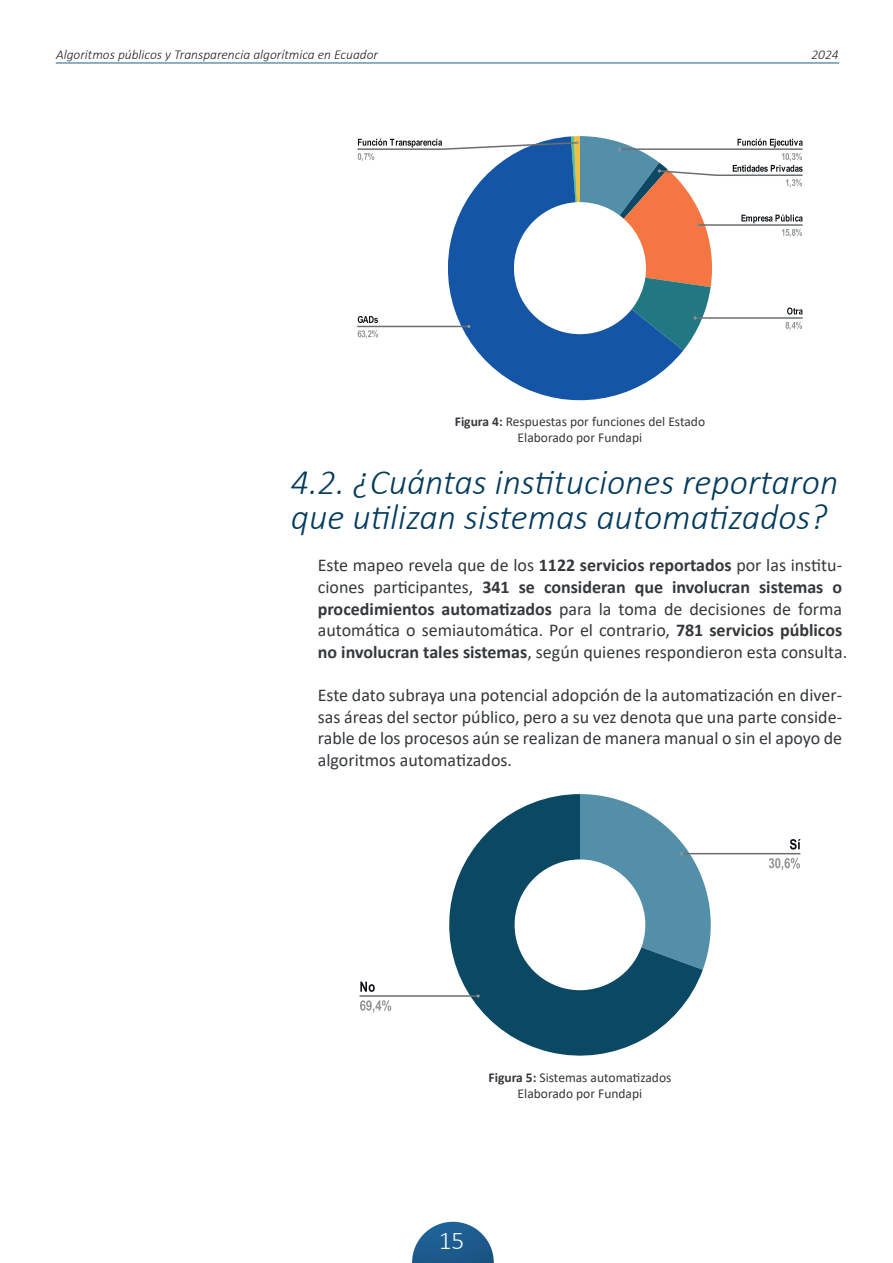
<style>
.page{position:relative;width:893px;height:1263px;background:#fff}
.page>*{position:absolute;margin:0;border:0;box-sizing:border-box;transform-origin:0 0}
.t1{font:italic 300 36px/34.5px "Calibri";color:#053b5d}
.t2{font:300 25.5px "Calibri";color:#f6f8f4}
.t3{font:18px/21.6px "Calibri";color:#35393b}
.t4{font:13.5px/16.2px "Calibri";color:#35393b;text-align:center}
.t5{font:italic 300 13.5px "Calibri";color:#231f20}
.s1{font-weight:700}
</style>
<div class="page">
<hr style="left:56px;top:63px;width:783px;height:1px;background:#156686">
<svg style="left:412px;top:1222px;width:82px;height:41px"></svg>
<svg style="left:476px;top:350px;width:207px;height:51px;fill:#1555a6"></svg>
<svg style="left:357px;top:136px;width:446px;height:214px"></svg>
<svg style="left:449px;top:794px;width:254px;height:262px;fill:#0a4863"></svg>
<svg style="left:360px;top:981px;width:15px;height:11px"></svg>
<svg style="left:360px;top:1000px;width:31px;height:13px"></svg>
<hr style="left:360px;top:995px;width:118px;height:2px;background:#6b6f70">
<svg style="left:790px;top:839px;width:11px;height:10px"></svg>
<svg style="left:769px;top:858px;width:31px;height:12px"></svg>
<hr style="left:682px;top:853px;width:118px;height:1px;background:#6b6f70">
<svg style="left:580px;top:794px;width:137px;height:176px"></svg>
<p class="t5" style="left:56px;top:46px;width:323px">Algoritmos públicos y Transparencia algorítmica en Ecuador</p>
<p class="t5" style="left:811px;top:46px;width:29px">2024</p>
<p class="t4" style="left:455px;top:413px;width:252px"><span class="s1">Figura 4:</span> Respuestas por funciones del Estado<br>Elaborado por Fundapi</p>
<h1 class="t1" style="left:291px;top:465px;width:549px">4.2. ¿Cuántas instituciones reportaron que utilizan sistemas automatizados?</h1>
<p class="t3" style="left:318px;top:554px;width:531px">Este mapeo revela que de los <span class="s1">1122 servicios reportados</span> por las institu&shy;ciones participantes, <span class="s1">341 se consideran que involucran sistemas o procedimientos automatizados</span> para la toma de decisiones de forma automática o semiautomática. Por el contrario, <span class="s1">781 servicios públicos no involucran tales sistemas</span>, según quienes respondieron esta consulta.</p>
<p class="t3" style="left:318px;top:684px;width:526px;text-align:justify">Este dato subraya una potencial adopción de la automatización en diver&shy;sas áreas del sector público, pero a su vez denota que una parte conside&shy;rable de los procesos aún se realizan de manera manual o sin el apoyo de algoritmos automatizados.</p>
<p class="t4" style="left:488px;top:1069px;width:184px"><span class="s1">Figura 5:</span> Sistemas automatizados<br>Elaborado por Fundapi</p>
<h2 class="t2" style="left:439px;top:1225px;width:27px">15</h2>
</div>
